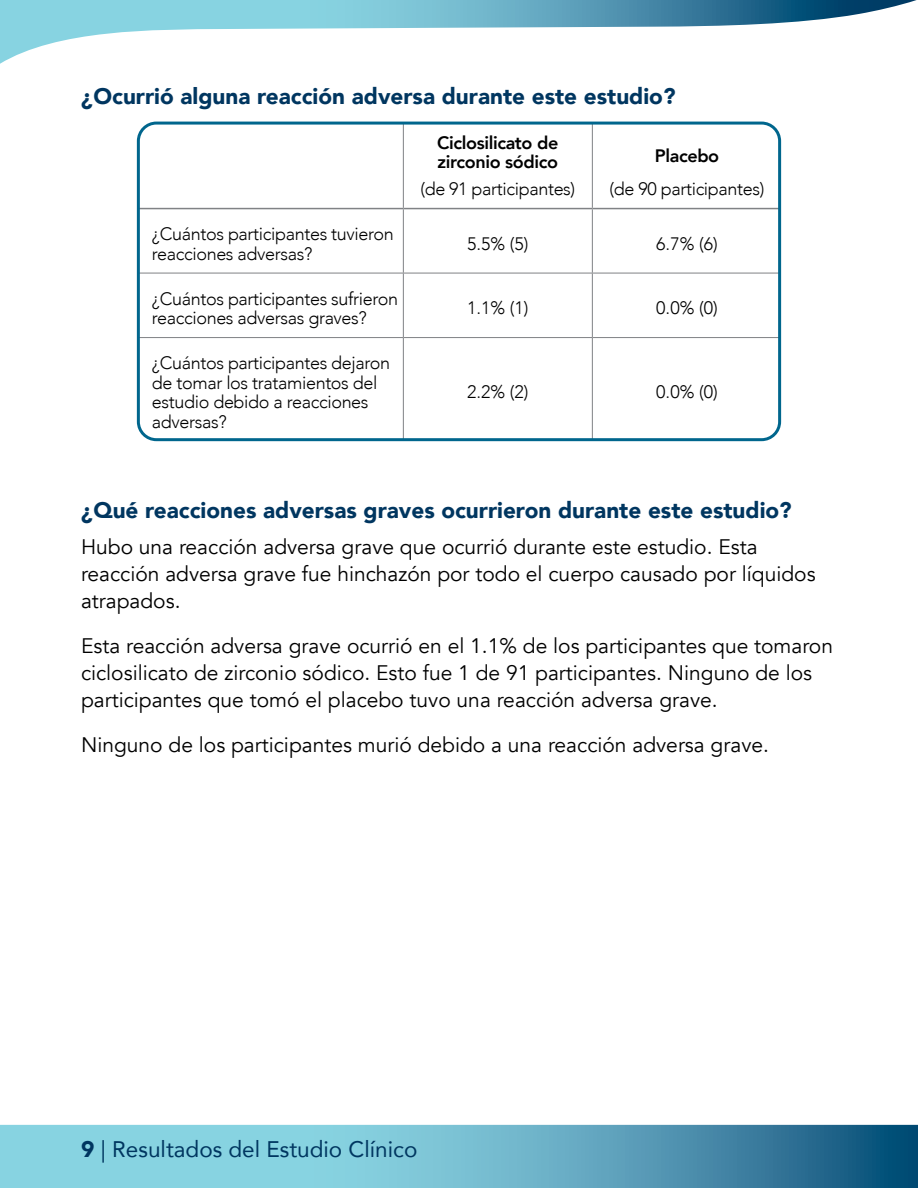
<style>
.page{position:relative;width:918px;height:1188px;background:#fff}
.page>*{position:absolute;margin:0;border:0;box-sizing:border-box;transform-origin:0 0}
.t1{font:900 22.5px "Avenir";color:#003660}
.t2{font:22.5px "Avenir";color:#003660}
.t3{font:21px/27px "Avenir";color:#000}
.t4{font:300 18px/19.5px "Avenir";letter-spacing:-.02em;color:#000}
.t5{font:800 18px/19.5px "Avenir";letter-spacing:-.02em;color:#000}
.s1{font-weight:900}
</style>
<div class="page">
<svg style="left:0;top:1124px;width:918px;height:64px;background:#68aec4"></svg>
<svg style="left:0;top:0;width:917px;height:64px"></svg>
<svg style="left:138px;top:123px;width:265px;height:317px"></svg>
<hr style="left:403px;top:123px;width:1px;height:85px;background:#808285">
<hr style="left:592px;top:123px;width:1px;height:85px;background:#808285">
<hr style="left:403px;top:209px;width:1px;height:64px;background:#808285">
<hr style="left:592px;top:209px;width:1px;height:64px;background:#808285">
<hr style="left:138px;top:273px;width:265px;height:1px;background:#808285">
<hr style="left:403px;top:273px;width:189px;height:1px;background:#808285">
<hr style="left:403px;top:273px;width:1px;height:64px;background:#808285">
<hr style="left:592px;top:273px;width:188px;height:1px;background:#808285">
<hr style="left:592px;top:273px;width:1px;height:64px;background:#808285">
<hr style="left:138px;top:337px;width:265px;height:1px;background:#808285">
<hr style="left:403px;top:337px;width:189px;height:1px;background:#808285">
<hr style="left:403px;top:338px;width:1px;height:102px;background:#808285">
<hr style="left:592px;top:337px;width:188px;height:1px;background:#808285">
<hr style="left:592px;top:338px;width:1px;height:102px;background:#808285">
<hr style="left:138px;top:208px;width:265px;height:1px;background:#808285">
<hr style="left:403px;top:208px;width:189px;height:1px;background:#808285">
<hr style="left:592px;top:208px;width:188px;height:1px;background:#808285">
<div style="left:137px;top:122px;width:644px;height:319px;border:3px solid #00668d;border-radius:18px"></div>
<p class="t1" style="left:81px;top:76px;width:596px">¿Ocurrió alguna reacción adversa durante este estudio?</p>
<p class="t5" style="left:437px;top:133px;width:123px">Ciclosilicato de zirconio sódico</p>
<p class="t4" style="left:420px;top:179px;width:156px">(de 91 participantes)</p>
<p class="t5" style="left:655px;top:146px;width:66px">Placebo</p>
<p class="t4" style="left:610px;top:179px;width:156px">(de 90 participantes)</p>
<p class="t4" style="left:152px;top:224px;width:243px">¿Cuántos participantes tuvieron reacciones adversas?</p>
<p class="t4" style="left:467px;top:234px;width:63px">5.5% (5)</p>
<p class="t4" style="left:656px;top:234px;width:63px">6.7% (6)</p>
<p class="t4" style="left:152px;top:289px;width:248px">¿Cuántos participantes sufrieron reacciones adversas graves?</p>
<p class="t4" style="left:467px;top:298px;width:63px">1.1% (1)</p>
<p class="t4" style="left:656px;top:298px;width:63px">0.0% (0)</p>
<p class="t4" style="left:152px;top:353px;width:240px">¿Cuántos participantes dejaron de tomar los tratamientos del estudio debido a reacciones adversas?</p>
<p class="t4" style="left:467px;top:382px;width:63px">2.2% (2)</p>
<p class="t4" style="left:656px;top:382px;width:63px">0.0% (0)</p>
<p class="t1" style="left:81px;top:491px;width:712px">¿Qué reacciones adversas graves ocurrieron durante este estudio?</p>
<p class="t3" style="left:81px;top:533px;width:736px">Hubo una reacción adversa grave que ocurrió durante este estudio. Esta reacción adversa grave fue hinchazón por todo el cuerpo causado por líquidos atrapados.</p>
<p class="t3" style="left:81px;top:632px;width:754px">Esta reacción adversa grave ocurrió en el 1.1% de los participantes que tomaron ciclosilicato de zirconio sódico. Esto fue 1 de 91 participantes. Ninguno de los participantes que tomó el placebo tuvo una reacción adversa grave.</p>
<p class="t3" style="left:81px;top:731px;width:689px">Ninguno de los participantes murió debido a una reacción adversa grave.</p>
<p class="t2" style="left:81px;top:1131px;width:338px"><span class="s1">9</span> | Resultados del Estudio Clínico</p>
</div>
